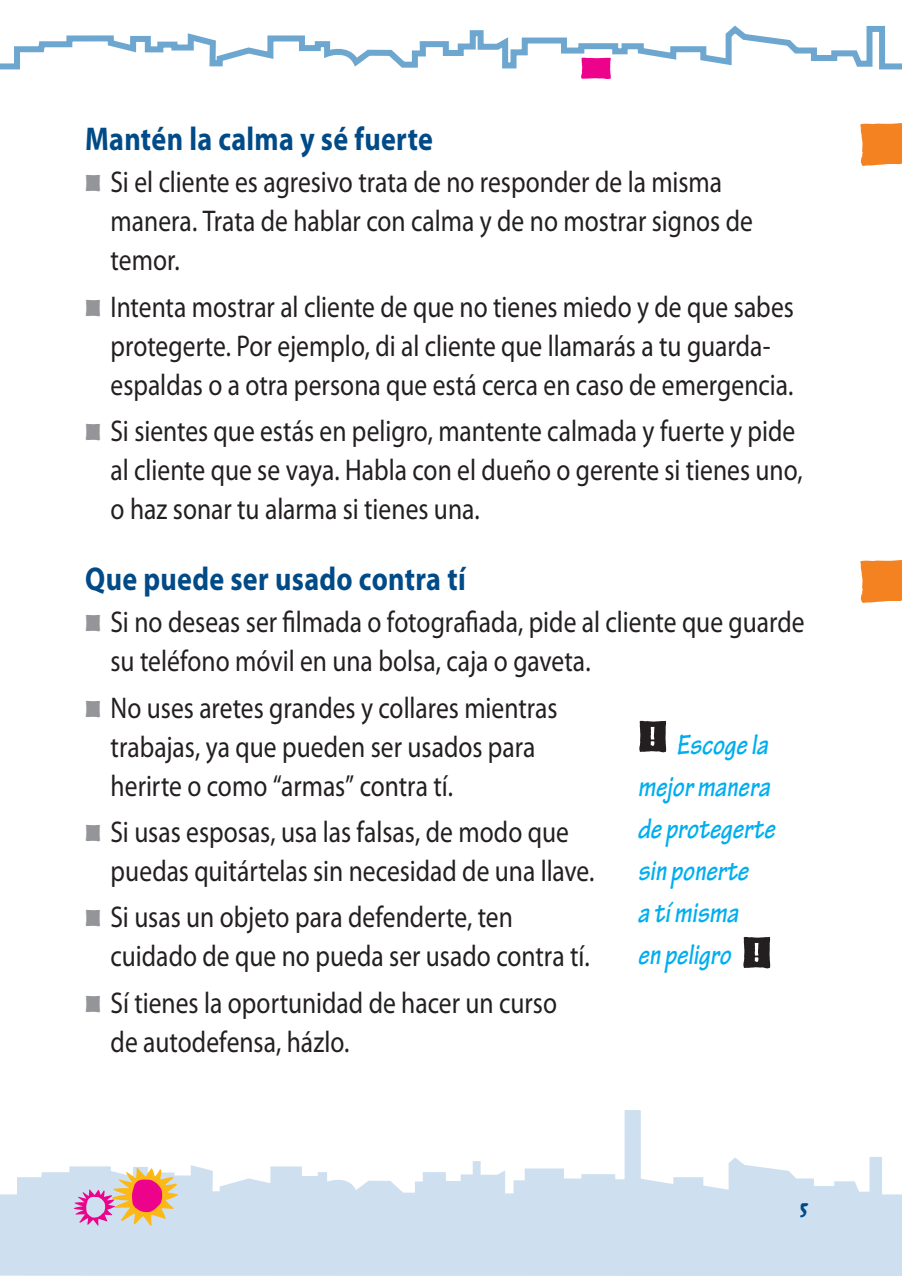
<style>
.page{position:relative;width:902px;height:1276px;background:#fff}
.page>*{position:absolute;margin:0;border:0;box-sizing:border-box;transform-origin:0 0}
.t1{font:700 33px "Myriad Pro";letter-spacing:.01em;color:#004b87;scale:.85 1}
.t2{font:33px "FF Erikrighthand";color:#004b87;scale:.85 1}
.t3{font:30px/39px "Myriad Pro";color:#231f20;scale:.85 1}
.t4{font:italic 700 30px/42px "Tekton Pro";letter-spacing:.01em;color:#00aeef;scale:.85 1}
.s1{font-family:"Kosmik Glyphs";font-size:33px;color:#939598}
.s2{font-family:"Kosmik Glyphs";font-weight:400;font-style:normal;font-size:63px;color:#231f20}
</style>
<div class="page">
<svg style="left:0;top:1110px;width:901px;height:166px;fill:#cedfef"></svg>
<svg style="left:860px;top:560px;width:41px;height:43px;background:#f58c33"></svg>
<svg style="left:860px;top:123px;width:41px;height:43px;background:#f58c32"></svg>
<svg style="left:0;top:25px;width:901px;height:54px"></svg>
<svg style="left:61px;top:1157px;width:135px;height:78px"></svg>
<p class="t1" style="left:85px;top:118px;width:411px">Mantén la calma y sé fuerte</p>
<p class="t3" style="left:111px;top:162px;width:757px;text-indent:-26px"><span class="s1">z</span> Si el cliente es agresivo trata de no responder de la misma manera. Trata de hablar con calma y de no mostrar signos de temor.</p>
<p class="t3" style="left:111px;top:286px;width:805px;text-indent:-26px"><span class="s1">z</span> Intenta mostrar al cliente de que no tienes miedo y de que sabes protegerte. Por ejemplo, di al cliente que llamarás a tu guarda&shy;espaldas o a otra persona que está cerca en caso de emergencia.</p>
<p class="t3" style="left:111px;top:411px;width:815px;text-indent:-26px"><span class="s1">z</span> Si sientes que estás en peligro, mantente calmada y fuerte y pide al cliente que se vaya. Habla con el dueño o gerente si tienes uno, o haz sonar tu alarma si tienes una.</p>
<p class="t1" style="left:85px;top:558px;width:449px">Que puede ser usado contra tí</p>
<p class="t3" style="left:111px;top:602px;width:817px;text-indent:-26px"><span class="s1">z</span> Si no deseas ser filmada o fotografiada, pide al cliente que guarde su teléfono móvil en una bolsa, caja o gaveta.</p>
<p class="t3" style="left:111px;top:687px;width:527px;text-indent:-26px"><span class="s1">z</span> No uses aretes grandes y collares mientras trabajas, ya que pueden ser usados para herirte o como “armas” contra tí.</p>
<p class="t3" style="left:111px;top:812px;width:570px;text-indent:-26px"><span class="s1">z</span> Si usas esposas, usa las falsas, de modo que puedas quitártelas sin necesidad de una llave.</p>
<p class="t3" style="left:111px;top:897px;width:565px;text-indent:-26px"><span class="s1">z</span> Si usas un objeto para defenderte, ten cuidado de que no pueda ser usado contra tí.</p>
<p class="t3" style="left:111px;top:982px;width:526px;text-indent:-26px"><span class="s1">z</span> Sí tienes la oportunidad de hacer un curso de autodefensa, házlo.</p>
<p class="t4" style="left:637px;top:723px;width:163px"><span class="s2">6</span> Escoge la mejor manera de protegerte sin ponerte<br>a tí misma<br>en peligro <span class="s2">6</span></p>
<p class="t2" style="left:798px;top:1184px;width:13px">5</p>
</div>
